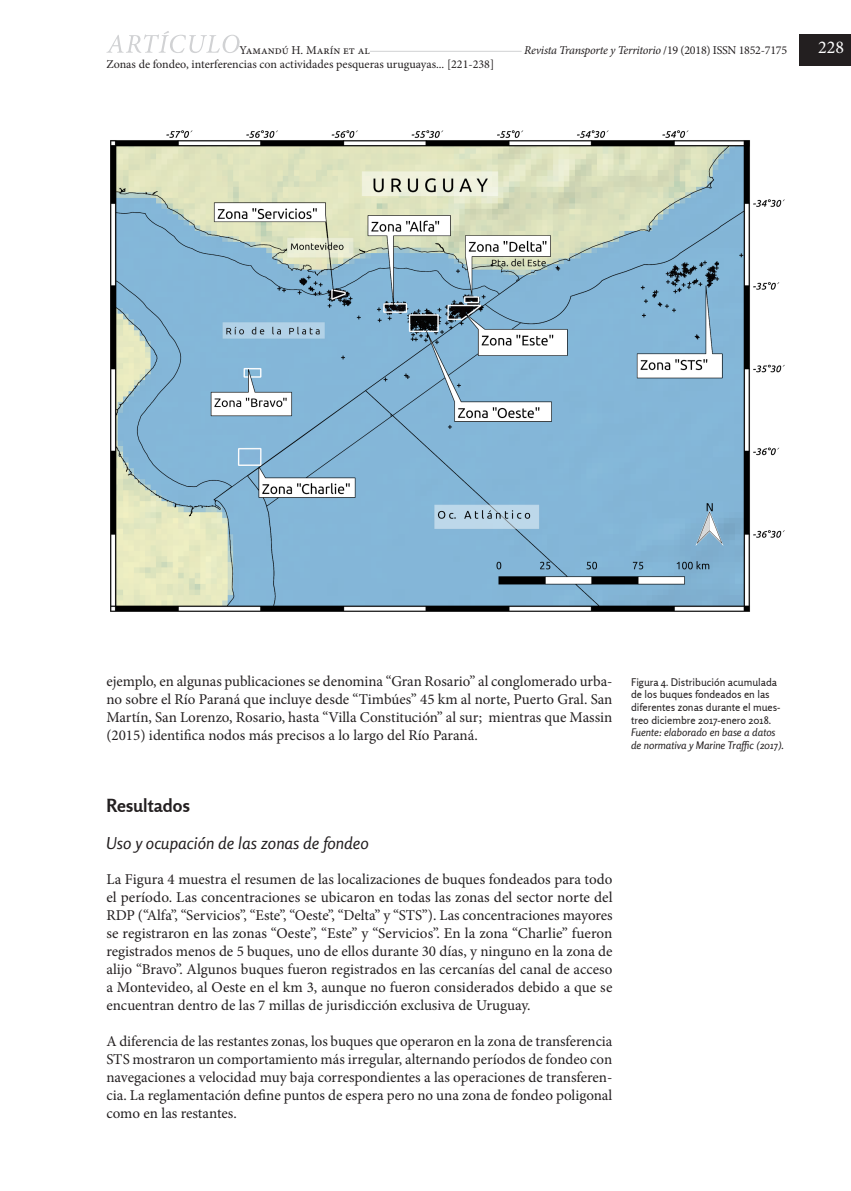
<style>
.page{position:relative;width:851px;height:1191px;background:#fff}
.page>*{position:absolute;margin:0;border:0;box-sizing:border-box;transform-origin:0 0}
.Art____Subtítulo{font:700 18px "Rosario";color:#231f20}
.t1{font:18px "Minion Pro";color:#fff}
.Art____Subtítulo_sec{font:italic 16.5px "Rosario";color:#231f20}
.Art____Texto_princip{font:15px/18px "Minion Pro";color:#231f20;text-align:justify}
.t2{font:12px "Minion Pro";color:#231f20}
.t3{font:italic 12px "Minion Pro";letter-spacing:-.025em;color:#231f20}
.Nota_al_pie_o_Img{font:10.5px/12.6px "Rosario";color:#231f20}
.s1{font-style:normal}
.s2{font-style:italic}
</style>
<div class="page">
<hr style="left:106px;top:51px;width:546px;height:1px;background:#d1d2d4">
<div style="left:521px;top:43px;width:266px;height:15px;background:#fff"></div>
<div style="left:799px;top:35px;width:51px;height:31px;background:#231f20"></div>
<svg style="left:106px;top:31px;width:133px;height:22px"></svg>
<div style="left:239px;top:43px;width:131px;height:15px;background:#fff"></div>
<img style="left:110px;top:130px;width:675px;height:482px">
<p class="t2" style="left:239px;top:42px;width:132px">Yamandú H. Marín et al</p>
<p class="t3" style="left:524px;top:41px;width:264px">Revista Transporte y Territorio <span class="s1">/19 (2018) ISSN 1852-7175</span></p>
<p class="t1" style="left:818px;top:36px;width:27px">228</p>
<p class="t2" style="left:106px;top:56px;width:389px">Zonas de fondeo, interferencias con actividades pesqueras uruguayas... [221-238]</p>
<p class="Art____Texto_princip" style="left:106px;top:672px;width:507px">ejemplo, en algunas publicaciones se denomina “Gran Rosario” al conglomerado urba&shy;no sobre el Río Paraná que incluye desde “Timbúes” 45 km al norte, Puerto Gral. San Martín, San Lorenzo, Rosario, hasta “Villa Constitución” al sur; mientras que Massin (2015) identifica nodos más precisos a lo largo del Río Paraná.</p>
<p class="Art____Subtítulo" style="left:106px;top:794px;width:85px">Resultados</p>
<p class="Art____Subtítulo_sec" style="left:106px;top:833px;width:264px">Uso y ocupación de las zonas de fondeo</p>
<p class="Art____Texto_princip" style="left:106px;top:870px;width:507px">La Figura 4 muestra el resumen de las localizaciones de buques fondeados para todo el período. Las concentraciones se ubicaron en todas las zonas del sector norte del RDP (“Alfa”, “Servicios”, “Este”, “Oeste”, “Delta” y “STS”). Las concentraciones mayores se registraron en las zonas “Oeste”, “Este” y “Servicios”. En la zona “Charlie” fueron registrados menos de 5 buques, uno de ellos durante 30 días, y ninguno en la zona de alijo “Bravo”. Algunos buques fueron registrados en las cercanías del canal de acceso a Montevideo, al Oeste en el km 3, aunque no fueron considerados debido a que se encuentran dentro de las 7 millas de jurisdicción exclusiva de Uruguay.</p>
<p class="Art____Texto_princip" style="left:106px;top:1032px;width:507px">A diferencia de las restantes zonas, los buques que operaron en la zona de transferencia STS mostraron un comportamiento más irregular, alternando períodos de fondeo con navegaciones a velocidad muy baja correspondientes a las operaciones de transferen&shy;cia. La reglamentación define puntos de espera pero no una zona de fondeo poligonal como en las restantes.</p>
<p class="Nota_al_pie_o_Img" style="left:631px;top:675px;width:155px">Figura 4. Distribución acumulada de los buques fondeados en las diferentes zonas durante el mues&shy;treo diciembre 2017-enero 2018.<br><span class="s2">Fuente: elaborado en base a datos de normativa y Marine Traffic (2017).</span></p>
</div>
